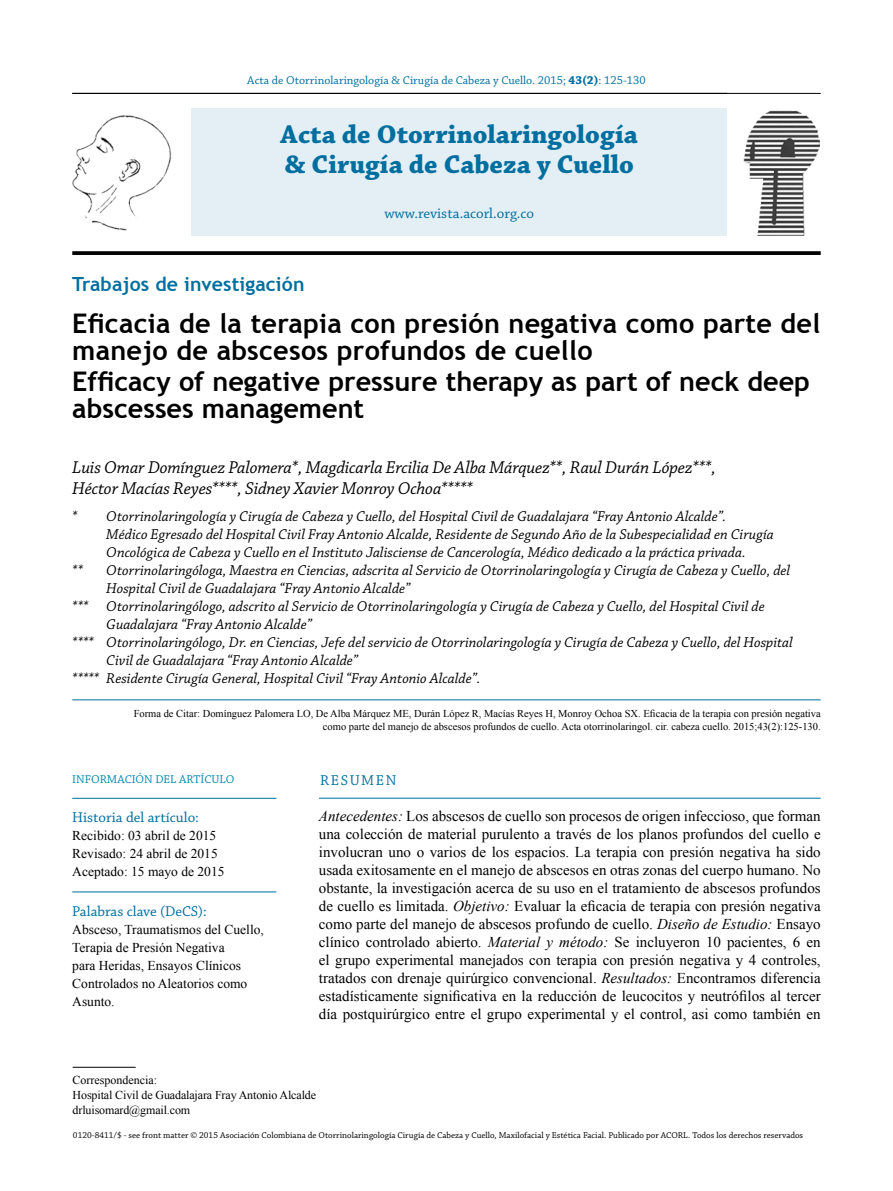
<style>
.page{position:relative;width:893px;height:1191px;background:#fff}
.page>*{position:absolute;margin:0;border:0;box-sizing:border-box;transform-origin:0 0}
.t1{font:700 27px/27px "Trebuchet MS";letter-spacing:.01em;color:#000}
.t2{font:700 27px/30px "Chaparral Pro";color:#006f9f}
.t3{font:700 19.5px "Trebuchet MS";letter-spacing:.005em;color:#006f9f}
.t4{font:italic 18px/21px "Chaparral Pro";letter-spacing:-.01em;color:#000}
.t5{font:15px/18px "Times New Roman";color:#000;text-align:justify}
.t6{font:italic 15px "Chaparral Pro";color:#000}
.t7{font:15px "Chaparral Pro";color:#006f9f}
.t8{font:15px "Chaparral Pro";letter-spacing:.105em;color:#006f9f}
.t9{font:13.5px/18px "Times New Roman";color:#000}
.t10{font:12px/15px "Times New Roman";letter-spacing:-.01em;color:#000}
.t11{font:12px "Chaparral Pro";color:#006f9f}
.t12{font:12px "Chaparral Pro";letter-spacing:.005em;color:#0087b1}
.t13{font:10.5px/12.9px "Times New Roman";color:#000;text-align:right}
.t14{font:9px "Chaparral Pro";color:#000}
.s1{font-weight:700}
.s2{font-style:italic}
</style>
<div class="page">
<hr style="left:72px;top:93px;width:749px;height:1px;background:#000">
<hr style="left:319px;top:798px;width:502px;height:1px;background:#006f9f">
<hr style="left:72px;top:699px;width:749px;height:1px;background:#006f9f">
<div style="left:191px;top:108px;width:536px;height:128px;background:#e4eff5"></div>
<img style="left:743px;top:110px;width:77px;height:125px">
<svg style="left:72px;top:251px;width:749px;height:4px"></svg>
<hr style="left:72px;top:798px;width:204px;height:1px;background:#006f9f">
<hr style="left:72px;top:891px;width:204px;height:1px;background:#006f9f">
<hr style="left:73px;top:1067px;width:63px;height:1px;background:#000">
<img style="left:72px;top:115px;width:100px;height:116px">
<p class="t11" style="left:247px;top:74px;width:400px">Acta de Otorrinolaringología &amp; Cirugía de Cabeza y Cuello. 2015; <span class="s1">43(2)</span>: 125-130</p>
<h1 class="t2" style="left:281px;top:121px;width:359px">Acta de Otorrinolaringología &amp; Cirugía de Cabeza y Cuello</h1>
<p class="t7" style="left:384px;top:205px;width:151px">www.revista.acorl.org.co</p>
<h2 class="t3" style="left:72px;top:272px;width:234px">Trabajos de investigación</h2>
<h1 class="t1" style="left:72px;top:310px;width:750px">Eficacia de la terapia con presión negativa como parte del manejo de abscesos profundos de cuello</h1>
<h1 class="t1" style="left:72px;top:368px;width:739px">Efficacy of negative pressure therapy as part of neck deep abscesses management</h1>
<p class="t4" style="left:72px;top:457px;width:645px">Luis Omar Domínguez Palomera*, Magdicarla Ercilia De Alba Márquez**, Raul Durán López***,<br>Héctor Macías Reyes****, Sidney Xavier Monroy Ochoa*****</p>
<p class="t6" style="left:72px;top:507px;width:655px">* Otorrinolaringología y Cirugía de Cabeza y Cuello, del Hospital Civil de Guadalajara “Fray Antonio Alcalde”.</p>
<p class="t6" style="left:106px;top:525px;width:669px">Médico Egresado del Hospital Civil Fray Antonio Alcalde, Residente de Segundo Año de la Subespecialidad en Cirugía</p>
<p class="t6" style="left:106px;top:543px;width:641px">Oncológica de Cabeza y Cuello en el Instituto Jalisciense de Cancerología, Médico dedicado a la práctica privada.</p>
<p class="t6" style="left:72px;top:561px;width:12px">**</p>
<p class="t6" style="left:106px;top:561px;width:685px">Otorrinolaringóloga, Maestra en Ciencias, adscrita al Servicio de Otorrinolaringología y Cirugía de Cabeza y Cuello, del</p>
<p class="t6" style="left:106px;top:579px;width:306px">Hospital Civil de Guadalajara “Fray Antonio Alcalde”</p>
<p class="t6" style="left:72px;top:597px;width:694px">*** Otorrinolaringólogo, adscrito al Servicio de Otorrinolaringología y Cirugía de Cabeza y Cuello, del Hospital Civil de</p>
<p class="t6" style="left:106px;top:615px;width:207px">Guadalajara “Fray Antonio Alcalde”</p>
<p class="t6" style="left:72px;top:633px;width:722px">**** Otorrinolaringólogo, Dr. en Ciencias, Jefe del servicio de Otorrinolaringología y Cirugía de Cabeza y Cuello, del Hospital</p>
<p class="t6" style="left:106px;top:651px;width:253px">Civil de Guadalajara “Fray Antonio Alcalde”</p>
<p class="t6" style="left:72px;top:669px;width:410px">***** Residente Cirugía General, Hospital Civil “Fray Antonio Alcalde”.</p>
<p class="t13" style="left:134px;top:707px;width:689px">Forma de Citar: Domínguez Palomera LO, De Alba Márquez ME, Durán López R, Macías Reyes H, Monroy Ochoa SX. Eficacia de la terapia con presión negativa como parte del manejo de abscesos profundos de cuello. Acta otorrinolaringol. cir. cabeza cuello. 2015;43(2):125-130.</p>
<p class="t12" style="left:72px;top:772px;width:161px">información del artículo</p>
<p class="t7" style="left:72px;top:809px;width:128px">Historia del artículo:</p>
<p class="t9" style="left:72px;top:826px;width:154px">Recibido: 03 abril de 2015<br>Revisado: 24 abril de 2015<br>Aceptado: 15 mayo de 2015</p>
<p class="t7" style="left:72px;top:902px;width:136px">Palabras clave (DeCS):</p>
<p class="t9" style="left:72px;top:919px;width:193px">Absceso, Traumatismos del Cuello,<br>Terapia de Presión Negativa<br>para Heridas, Ensayos Clínicos<br>Controlados no Aleatorios como<br>Asunto.</p>
<p class="t8" style="left:320px;top:772px;width:78px">Resumen</p>
<p class="t5" style="left:319px;top:807px;width:503px"><span class="s2">Antecedentes:</span> Los abscesos de cuello son procesos de origen infeccioso, que forman una colección de material purulento a través de los planos profundos del cuello e involucran uno o varios de los espacios. La terapia con presión negativa ha sido usada exitosamente en el manejo de abscesos en otras zonas del cuerpo humano. No obstante, la investigación acerca de su uso en el tratamiento de abscesos profundos de cuello es limitada. <span class="s2">Objetivo:</span> Evaluar la eficacia de terapia con presión negativa como parte del manejo de abscesos profundo de cuello. <span class="s2">Diseño de Estudio:</span> Ensayo clínico controlado abierto. <span class="s2">Material y método:</span> Se incluyeron 10 pacientes, 6 en el grupo experimental manejados con terapia con presión negativa y 4 controles, tratados con drenaje quirúrgico convencional. <span class="s2">Resultados:</span> Encontramos diferencia estadísticamente significativa en la reducción de leucocitos y neutrófilos al tercer día postquirúrgico entre el grupo experimental y el control, asi como también en</p>
<p class="t10" style="left:73px;top:1072px;width:245px">Correspondencia:<br>Hospital Civil de Guadalajara Fray Antonio Alcalde drluisomard@gmail.com</p>
<p class="t14" style="left:73px;top:1130px;width:732px">0120-8411/$ - see front matter © 2015 Asociación Colombiana de Otorrinolaringología Cirugía de Cabeza y Cuello, Maxilofacial y Estética Facial. Publicado por ACORL. Todos los derechos reservados</p>
</div>
